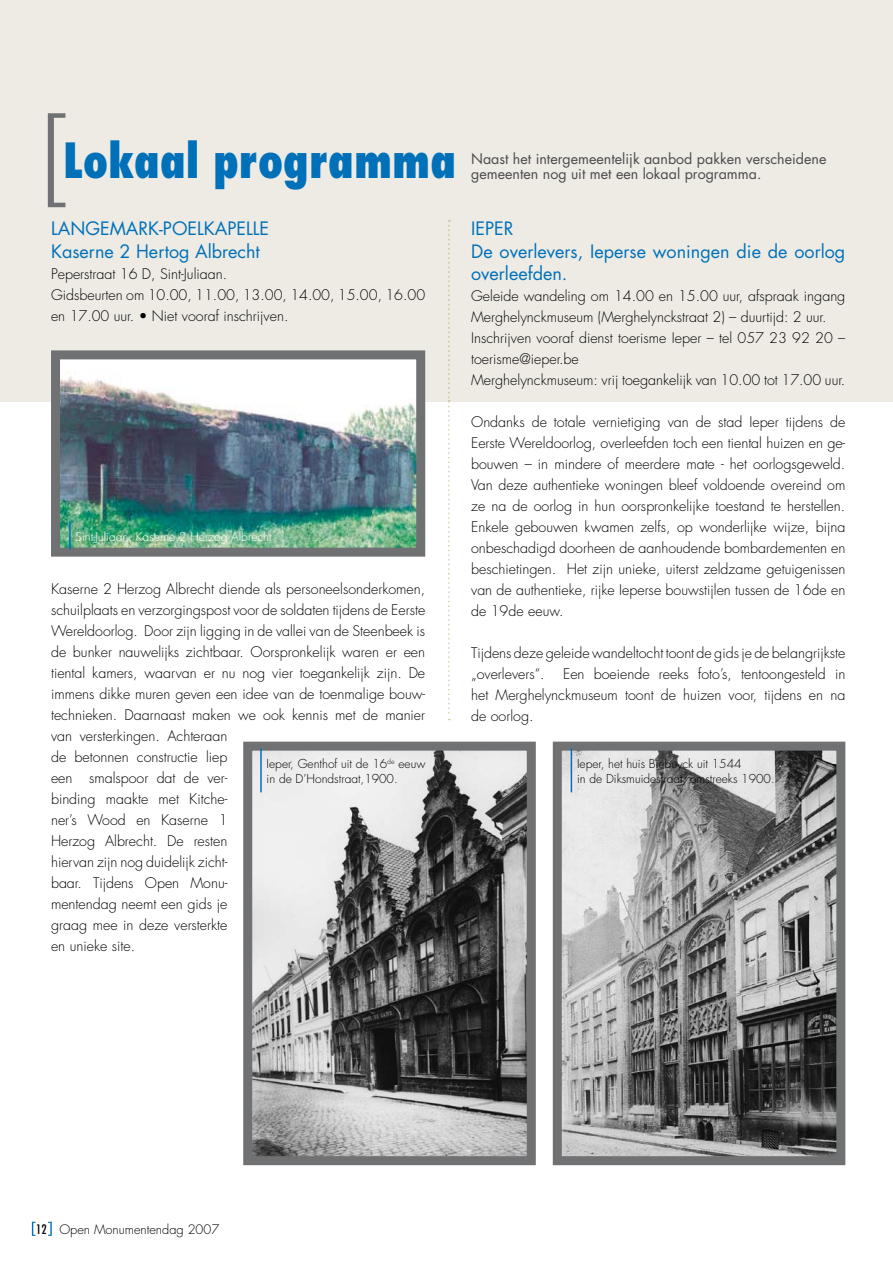
<style>
.page{position:relative;width:893px;height:1263px;background:#fff}
.page>*{position:absolute;margin:0;border:0;box-sizing:border-box;transform-origin:0 0}
.t1{font:300 condensed 108px "Futura";color:#707173}
.t2{font:800 condensed 47.25px "Futura";color:#0071b9;scale:.96 1}
.t3{font:18px/22.5px "Futura";color:#0071b9}
.t4{font:300 14.25px/21px "Futura";color:#000;text-align:justify}
.t5{font:14.25px/14.7px "Futura";color:#4b4b4d}
.t6{font:300 12.75px "Futura";color:#000}
.t7{font:300 12px/15px "Futura";color:#000}
.t8{font:300 12px "Futura";color:#fff}
.s1{font-weight:400;font-stretch:condensed}
</style>
<div class="page">
<svg style="left:32px;top:1222px;width:20px;height:14px"></svg>
<div style="left:0;top:0;width:893px;height:401px;background:#eeebe5"></div>
<img style="left:61px;top:360px;width:354px;height:187px">
<div style="left:51px;top:350px;width:374px;height:207px;border:9px solid #707173"></div>
<hr style="left:69px;top:522px;width:2px;height:28px;background:#0071b9">
<img style="left:253px;top:752px;width:273px;height:403px">
<div style="left:243px;top:742px;width:293px;height:423px;border:9px solid #707173"></div>
<hr style="left:260px;top:748px;width:2px;height:44px;background:#0071b9">
<img style="left:563px;top:752px;width:272px;height:403px">
<div style="left:553px;top:742px;width:292px;height:423px;border:9px solid #707173"></div>
<hr style="left:571px;top:748px;width:1px;height:44px;background:#0071b9">
<svg style="left:448px;top:220px;width:2px;height:500px"></svg>
<h1 class="t1" style="left:34px;top:87px;width:34px">[</h1>
<p class="t3" style="left:51px;top:217px;width:220px">Lang emark-Poelkapelle<br>Kaserne 2 Hertog Albrecht</p>
<p class="t4" style="left:51px;top:263px;width:376px;text-align:left">Peperstraat 16 D, Sint-Juliaan.<br>Gidsbeurten om 10.00, 11.00, 13.00, 14.00, 15.00, 16.00 en 17.00 uur. • Niet vooraf inschrijven.</p>
<h2 class="t2" style="left:63px;top:130px;width:411px">Lokaal programma</h2>
<p class="t8" style="left:76px;top:529px;width:197px">Sint-Juliaan, Kaserne 2 Herzog Albrecht</p>
<p class="t4" style="left:51px;top:578px;width:376px">Kaserne 2 Herzog Albrecht diende als personeelsonderkomen, schuilplaats en verzorgingspost voor de soldaten tijdens de Eerste Wereldoorlog. Door zijn ligging in de vallei van de Steenbeek is de bunker nauwelijks zichtbaar. Oorspronkelijk waren er een tiental kamers, waarvan er nu nog vier toegankelijk zijn. De immens dikke muren geven een idee van de toenmalige bouw&shy;technieken. Daarnaast maken we ook kennis met de manier</p>
<p class="t5" style="left:471px;top:151px;width:357px">Naast het intergemeentelijk aanbod pakken verscheidene gemeenten nog uit met een lokaal programma.</p>
<p class="t3" style="left:471px;top:217px;width:376px">Ieper<br>De overlevers, Ieperse woningen die de oorlog overleefden.</p>
<p class="t4" style="left:471px;top:286px;width:376px;text-align:left">Geleide wandeling om 14.00 en 15.00 uur, afspraak ingang Merghelynckmuseum (Merghelynckstraat 2) – duurtijd: 2 uur.<br>Inschrijven vooraf dienst toerisme Ieper – tel 057 23 92 20 – toerisme@ieper.be<br>Merghelynckmuseum: vrij toegankelijk van 10.00 tot 17.00 uur.</p>
<p class="t4" style="left:471px;top:412px;width:376px">Ondanks de totale vernietiging van de stad Ieper tijdens de Eerste Wereldoorlog, overleefden toch een tiental huizen en ge&shy;bouwen – in mindere of meerdere mate - het oorlogsgeweld.<br>Van deze authentieke woningen bleef voldoende overeind om ze na de oorlog in hun oorspronkelijke toestand te herstellen.<br>Enkele gebouwen kwamen zelfs, op wonderlijke wijze, bijna onbeschadigd doorheen de aanhoudende bombardementen en beschietingen. Het zijn unieke, uiterst zeldzame getuigenissen van de authentieke, rijke Ieperse bouwstijlen tussen de 16de en de 19de eeuw.</p>
<p class="t4" style="left:471px;top:643px;width:376px">Tijdens deze geleide wandeltocht toont de gids je de belangrijkste „overlevers“.</p>
<p class="t4" style="left:471px;top:664px;width:376px;text-indent:92px">Een boeiende reeks foto’s, tentoongesteld in het Merghelynckmuseum toont de huizen voor, tijdens en na de oorlog.</p>
<p class="t4" style="left:51px;top:725px;width:178px">van versterkingen. Achteraan de betonnen constructie liep een smalspoor dat de ver&shy;binding maakte met Kitche&shy;ner’s Wood en Kaserne 1<br>Herzog Albrecht. De resten hiervan zijn nog duidelijk zicht&shy;baar. Tijdens Open Monu&shy;mentendag neemt een gids je graag mee in deze versterkte en unieke site.</p>
<p class="t7" style="left:267px;top:756px;width:160px">Ieper, Genthof uit de 16<sup>de</sup> eeuw in de D’Hondstraat,1900.</p>
<p class="t7" style="left:577px;top:756px;width:199px">Ieper, het huis Biebuyck uit 1544<br>in de Diksmuidestraat, omstreeks 1900.</p>
<p class="t6" style="left:36px;top:1221px;width:185px"><span class="s1">12</span> Open Monumentendag 2007</p>
</div>
